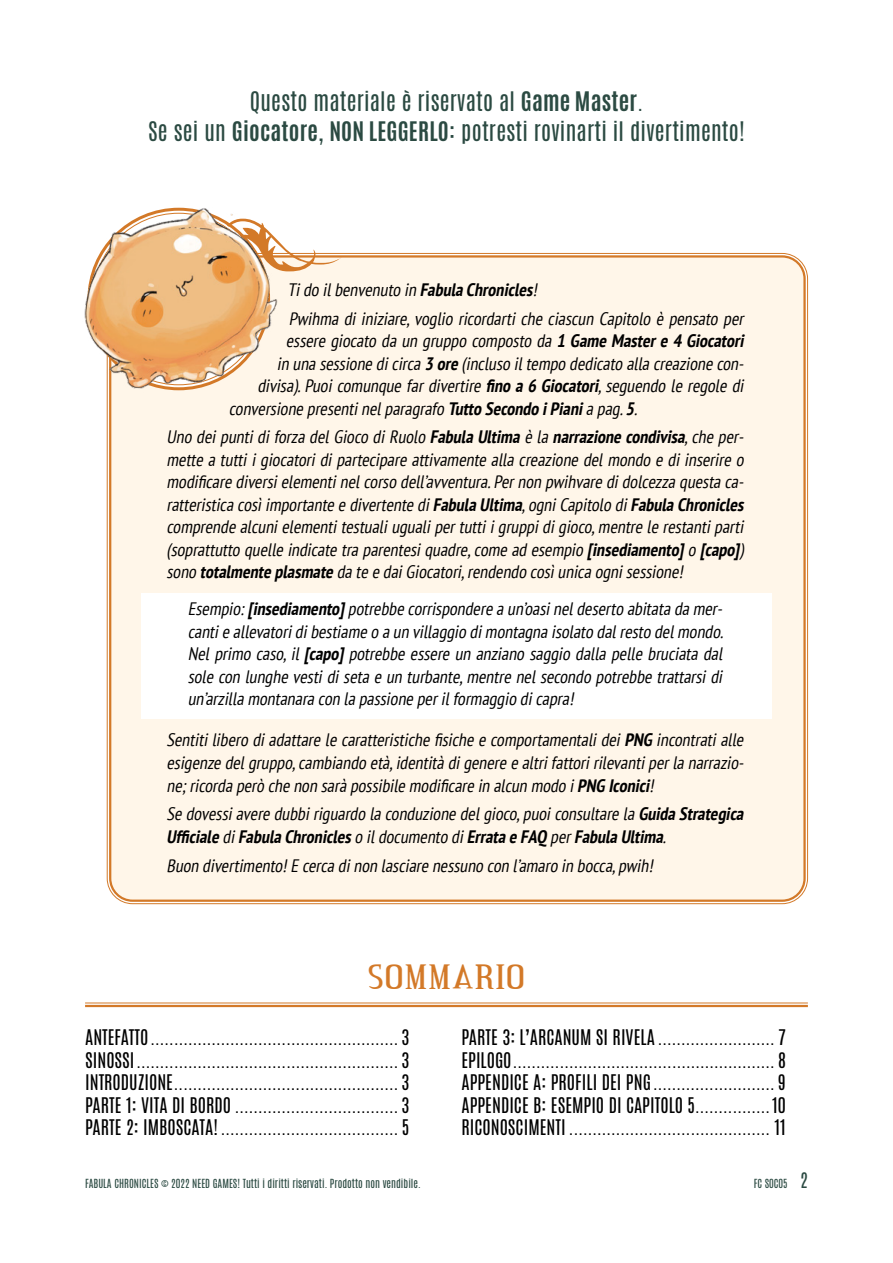
<style>
.page{position:relative;width:893px;height:1263px;background:#fff}
.page>*{position:absolute;margin:0;border:0;box-sizing:border-box;transform-origin:0 0}
.t1{font:37.5px "Credit Valley";letter-spacing:.005em;color:#d37928}
.t2{font:22.5px/30px "Antonio";letter-spacing:.01em;color:#2b4a42;text-align:center}
.t3{font:italic condensed 18px/22.5px "PT Sans";color:#000;text-align:justify}
.t4{font:18px/22.5px "Antonio";color:#000;text-align:justify}
.t5{font:10.5px "Antonio";color:#2b4a42}
.s1{font-weight:700}
.s2{font-size:18px}
</style>
<div class="page">
<div style="left:110px;top:256px;width:694px;height:645px;background:#fff6e9;border-radius:22px"></div>
<svg style="left:287px;top:249px;width:54px;height:23px"></svg>
<div style="left:141px;top:593px;width:630px;height:125px;background:#fff"></div>
<img style="left:84px;top:207px;width:203px;height:190px">
<hr style="left:85px;top:1002px;width:723px;height:1px;background:#d37928">
<hr style="left:85px;top:1005px;width:723px;height:2px;background:#d37928">
<p class="t2" style="left:148px;top:86px;width:598px">Questo materiale è riservato al <span class="s1">Game Master</span>.<br>Se sei un <span class="s1">Giocatore</span>, <span class="s1">NON LEGGERLO</span>: potresti rovinarti il divertimento!</p>
<p class="t3" style="left:287px;top:275px;width:461px;line-height:28.8px">Tido ilbenvenuto in <span class="s1">FabulaChronicles</span>!<br>Pwihma di iniziare,voglio ricordarti che ciascun Capitolo è pensato per</p>
<p class="t3" style="left:286px;top:329px;width:463px">essere giocato da un gruppo composto da <span class="s1">1 Game Mastere 4 Giocatori</span></p>
<p class="t3" style="left:277px;top:352px;width:472px">in unasessione dicirca<span class="s1">3 ore</span> (incluso iltempo dedicato allacreazione con-</p>
<p class="t3" style="left:257px;top:374px;width:491px">divisa).Puoi comunque far divertire <span class="s1">fino a6 Giocatori</span>,seguendo le regole di</p>
<p class="t3" style="left:229px;top:397px;width:414px">conversione presentinelparagrafo <span class="s1">Tutto Secondo iPiani</span>apag.<span class="s1">5</span>.</p>
<p class="t3" style="left:166px;top:425px;width:582px">Uno deipuntidiforzadelGioco diRuolo <span class="s1">FabulaUltima</span>è la<span class="s1">narrazione condivisa</span>,che per&shy;mette atuttiigiocatoridipartecipare attivamente allacreazione delmondo e diinserire o modificare diversielementinelcorso dell’avventura.Pernon pwihvare didolcezzaquestaca&shy;ratteristicacosìimportante e divertente di<span class="s1">FabulaUltima</span>,ogniCapitolo di<span class="s1">FabulaChronicles </span>comprende alcunielementitestualiugualipertuttiigruppidigioco,mentre le restantiparti (soprattutto quelle indicate traparentesiquadre,come ad esempio <span class="s1">[insediamento]</span>o <span class="s1">[capo]</span>) sono <span class="s1">totalmente plasmate</span> date e daiGiocatori,rendendo cosìunicaognisessione!</p>
<p class="t3" style="left:188px;top:597px;width:541px">Esempio:<span class="s1">[insediamento]</span>potrebbe corrispondere aun’oasineldeserto abitatadamer&shy;cantie allevatoridibestiame o aun villaggio dimontagnaisolato dalresto delmondo.<br>Nel primo caso,il <span class="s1">[capo]</span> potrebbe essere un anziano saggio dalla pelle bruciata dal sole con lunghe vestidisetae un turbante,mentre nelsecondo potrebbe trattarsidi un’arzillamontanaracon lapassione perilformaggio dicapra!</p>
<p class="t3" style="left:166px;top:728px;width:582px">Sentitilibero diadattare le caratteristiche fisiche e comportamentalidei<span class="s1">PNG</span> incontratialle esigenze delgruppo,cambiando età,identitàdigenere e altrifattoririlevantiperlanarrazio&shy;ne;ricordaperò che non saràpossibile modificare in alcun modo i<span class="s1">PNG Iconici</span>!</p>
<p class="t3" style="left:167px;top:802px;width:582px">Se dovessiavere dubbiriguardo laconduzione delgioco,puoiconsultare la<span class="s1">GuidaStrategica<br>Ufficiale</span> di<span class="s1">FabulaChronicles</span>o ildocumento di<span class="s1">Erratae FAQ</span> per<span class="s1">FabulaUltima</span>.</p>
<p class="t3" style="left:167px;top:854px;width:492px">Buon divertimento!E cercadinon lasciare nessuno con l’amaro in bocca,pwih!</p>
<h1 class="t1" style="left:368px;top:959px;width:159px">SOMMARIO</h1>
<p class="t4" style="left:85px;top:1027px;width:326px">ANTEFATTO ..................................................... 3<br>SINOSSI........................................................ 3<br>INTRODUZIONE................................................ 3<br>PARTE 1: VITA DI BORDO ................................... 3<br>PARTE 2: IMBOSCATA! ...................................... 5</p>
<p class="t4" style="left:461px;top:1027px;width:326px">PARTE 3: L’ARCANUM SI RIVELA ......................... 7<br>EPILOGO........................................................ 8<br>APPENDICE A: PROFILI DEI PNG .......................... 9<br>APPENDICE B: ESEMPIO DI CAPITOLO 5................10<br>RICONOSCIMENTI ........................................... 11</p>
<p class="t5" style="left:85px;top:1176px;width:337px">FABULA CHRONICLES © 2022 NEED GAMES! Tutti i diritti riservati. Prodotto non vendibile.</p>
<p class="t5" style="left:754px;top:1176px;width:56px">FC S0C05 <span class="s2">2</span></p>
</div>
